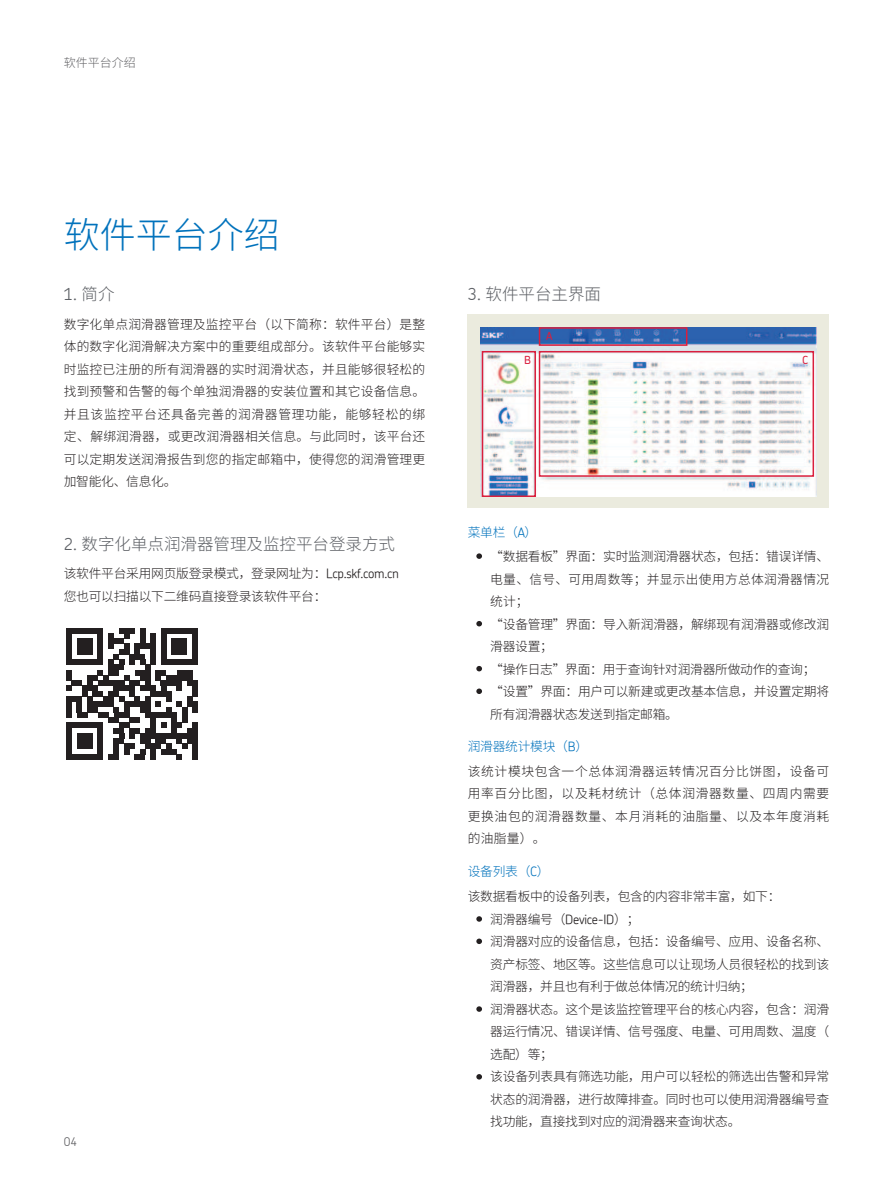
<style>
.page{position:relative;width:893px;height:1191px;background:#fff}
.page>*{position:absolute;margin:0;border:0;box-sizing:border-box;transform-origin:0 0}
.t1{font:300 36px "Source Han Sans CN";color:#0072bc}
.t2{font:300 16.5px "Source Han Sans CN";color:#5c5f64}
.t3{font:300 16.5px "SKF Chevin";color:#5c5f64}
.t4{font:300 12.75px/22.5px "Source Han Sans CN";letter-spacing:-.015em;color:#231f20}
.t5{font:300 12.75px "Source Han Sans CN";letter-spacing:-.02em;color:#0072bc}
.t6{font:300 12.75px "SKF Chevin";letter-spacing:-.02em;color:#231f20}
.t7{font:300 12px "Source Han Sans CN";color:#636366}
.t8{font:300 12px "SKF Chevin";color:#636366}
.t9{font:500 11.1px "SKF Chevin OT";color:#da1f3d}
.s1{font-family:"Source Han Sans CN"}
.s2{font-family:"SKF Chevin"}
</style>
<div class="page">
<div style="left:468px;top:314px;width:361px;height:193px;background:#ebebde"></div>
<svg style="left:66px;top:628px;width:132px;height:131px"></svg>
<svg style="left:476px;top:916px;width:6px;height:5px"></svg>
<svg style="left:476px;top:938px;width:6px;height:6px"></svg>
<svg style="left:476px;top:1006px;width:6px;height:5px"></svg>
<svg style="left:476px;top:1074px;width:6px;height:5px"></svg>
<svg style="left:476px;top:553px;width:6px;height:6px"></svg>
<svg style="left:476px;top:621px;width:6px;height:5px"></svg>
<svg style="left:476px;top:666px;width:6px;height:5px"></svg>
<svg style="left:476px;top:688px;width:6px;height:6px"></svg>
<img style="left:480px;top:328px;width:336px;height:168px">
<div style="left:539px;top:327px;width:148px;height:19px;border:1px solid #da1f3d"></div>
<div style="left:482px;top:351px;width:54px;height:146px;border:1px solid #da1f3d"></div>
<div style="left:539px;top:351px;width:275px;height:126px;border:1px solid #da1f3d"></div>
<p class="t7" style="left:64px;top:56px;width:74px">软件平台介绍</p>
<h1 class="t1" style="left:64px;top:216px;width:217px">软件平台介绍</h1>
<p class="t3" style="left:64px;top:286px;width:52px">1. <span class="s1">简介</span></p>
<p class="t4" style="left:64px;top:312px;width:363px;text-align:justify">数字化单点润滑器管理及监控平台（以下简称：软件平台）是整体的数字化润滑解决方案中的重要组成部分。该软件平台能够实时监控已注册的所有润滑器的实时润滑状态，并且能够很轻松的找到预警和告警的每个单独润滑器的安装位置和其它设备信息。并且该监控平台还具备完善的润滑器管理功能，能够轻松的绑定、解绑润滑器，或更改润滑器相关信息。与此同时，该平台还可以定期发送润滑报告到您的指定邮箱中，使得您的润滑管理更加智能化、信息化。</p>
<p class="t2" style="left:64px;top:535px;width:333px"><span class="s2">2.</span> 数字化单点润滑器管理及监控平台登录方式</p>
<p class="t4" style="left:64px;top:562px;width:337px">该软件平台采用网页版登录模式，登录网址为：<span class="s2">Lcp.skf.com.cn</span>您也可以扫描以下二维码直接登录该软件平台：</p>
<p class="t8" style="left:64px;top:1135px;width:15px">04</p>
<p class="t2" style="left:468px;top:285px;width:135px"><span class="s2">3.</span> 软件平台主界面</p>
<p class="t9" style="left:546px;top:330px;width:8px">A</p>
<p class="t9" style="left:524px;top:353px;width:9px">B</p>
<p class="t9" style="left:802px;top:353px;width:8px">C</p>
<p class="t5" style="left:468px;top:525px;width:71px">菜单栏（<span class="s2">A</span>）</p>
<p class="t4" style="left:490px;top:545px;width:340px">“数据看板”界面：实时监测润滑器状态，包括：错误详情、电量、信号、可用周数等；并显示出使用方总体润滑器情况统计；<br>“设备管理”界面：导入新润滑器，解绑现有润滑器或修改润滑器设置；<br>“操作日志”界面：用于查询针对润滑器所做动作的查询；“设置”界面：用户可以新建或更改基本信息，并设置定期将所有润滑器状态发送到指定邮箱。</p>
<p class="t5" style="left:468px;top:740px;width:122px">润滑器统计模块（<span class="s2">B</span>）</p>
<p class="t4" style="left:468px;top:759px;width:363px;text-align:justify">该统计模块包含一个总体润滑器运转情况百分比饼图，设备可用率百分比图，以及耗材统计（总体润滑器数量、四周内需要更换油包的润滑器数量、本月消耗的油脂量、以及本年度消耗的油脂量）。</p>
<p class="t5" style="left:468px;top:865px;width:83px">设备列表（<span class="s2">C</span>）</p>
<p class="t4" style="left:468px;top:885px;width:314px">该数据看板中的设备列表，包含的内容非常丰富，如下：</p>
<p class="t6" style="left:490px;top:913px;width:151px"><span class="s1">润滑器编号（</span>Device-ID<span class="s1">）；</span></p>
<p class="t4" style="left:490px;top:930px;width:340px">润滑器对应的设备信息，包括：设备编号、应用、设备名称、资产标签、地区等。这些信息可以让现场人员很轻松的找到该润滑器，并且也有利于做总体情况的统计归纳；<br>润滑器状态。这个是该监控管理平台的核心内容，包含：润滑器运行情况、错误详情、信号强度、电量、可用周数、温度（选配）等；<br>该设备列表具有筛选功能，用户可以轻松的筛选出告警和异常状态的润滑器，进行故障排查。同时也可以使用润滑器编号查找功能，直接找到对应的润滑器来查询状态。</p>
</div>
